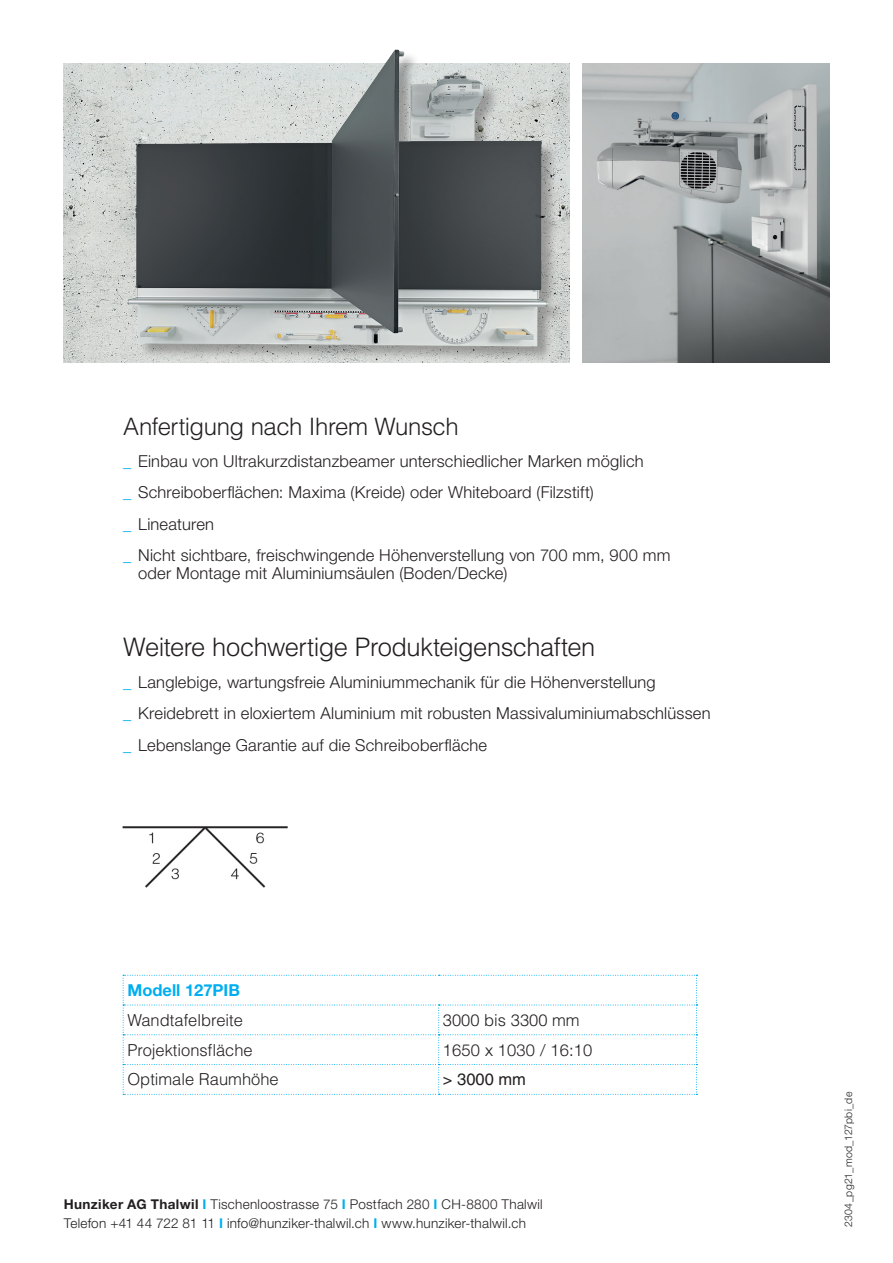
<style>
.page{position:relative;width:893px;height:1263px;background:#fff}
.page>*{position:absolute;margin:0;border:0;box-sizing:border-box;transform-origin:0 0}
.t1{font:300 25.5px "Helvetica LT Std";letter-spacing:-.02em;color:#231f20}
.t2{font:300 24px "Helvetica LT Std";letter-spacing:-.02em;color:#231f20}
.t3{font:300 16.5px/31.5px "Helvetica Neue LT Pro";letter-spacing:.01em;color:#231f20}
.t4{font:300 16.5px "Helvetica LT Std";color:#231f20}
.t5{font:700 16.5px "Helvetica Neue LT Pro";color:#00aeef}
.t6{font:16.5px "Helvetica LT Std";color:#231f20}
.t7{font:300 13.5px/19.5px "Helvetica Neue LT Pro";letter-spacing:.02em;color:#231f20}
.t8{font:300 10.5px "Helvetica Neue LT Pro";letter-spacing:.03em;color:#231f20}
.s1{color:#00aeef}
.s2{font-weight:700}
.s3{font-weight:700;color:#00aeef}
</style>
<div class="page">
<img style="left:64px;top:49px;width:547px;height:314px">
<img style="left:583px;top:64px;width:246px;height:298px">
<img style="left:122px;top:826px;width:166px;height:62px">
<svg style="left:123px;top:975px;width:574px;height:120px"></svg>
<h2 class="t2" style="left:123px;top:411px;width:337px">Anfertigung nach Ihrem Wunsch</h2>
<p class="t3" style="left:123px;top:445px;width:549px"><span class="s1">_</span> Einbau von Ultrakurzdistanzbeamer unterschiedlicher Marken möglich<br><span class="s1">_</span> Schreiboberflächen: Maxima (Kreide) oder Whiteboard (Filzstift)<br><span class="s1">_</span> Lineaturen<br><span class="s1">_</span> Nicht sichtbare, freischwingende Höhenverstellung von 700 mm, 900 mm</p>
<p class="t3" style="left:138px;top:557px;width:371px">oder Montage mit Aluminiumsäulen (Boden/Decke)</p>
<h1 class="t1" style="left:123px;top:631px;width:473px">Weitere hochwertige Produkteigenschaften</h1>
<p class="t3" style="left:123px;top:666px;width:589px"><span class="s1">_</span> Langlebige, wartungsfreie Aluminiummechanik für die Höhenverstellung<br><span class="s1">_</span> Kreidebrett in eloxiertem Aluminium mit robusten Massivaluminiumabschlüssen <span class="s1">_</span> Lebenslange Garantie auf die Schreiboberfläche</p>
<p class="t5" style="left:127px;top:980px;width:114px">Modell 127PIB</p>
<p class="t4" style="left:127px;top:1010px;width:117px">Wandtafelbreite</p>
<p class="t4" style="left:443px;top:1010px;width:138px">3000 bis 3300 mm</p>
<p class="t4" style="left:127px;top:1039px;width:127px">Projektionsfläche</p>
<p class="t3" style="left:443px;top:1033px;width:151px">1650 x 1030 / 16:10</p>
<p class="t4" style="left:127px;top:1069px;width:153px">Optimale Raumhöhe</p>
<p class="t6" style="left:443px;top:1070px;width:84px">&gt; 3000 mm</p>
<p class="t7" style="left:64px;top:1194px;width:480px"><span class="s2">Hunziker AG Thalwil</span> <span class="s3">I</span> Tischenloostrasse 75 <span class="s3">I</span> Postfach 280 <span class="s3">I</span> CH-8800 Thalwil<br>Telefon +41 44 722 81 11 <span class="s3">I</span> info@hunziker-thalwil.ch <span class="s3">I</span> www.hunziker-thalwil.ch</p>
<p class="t8" style="left:842px;top:1227px;width:137px;rotate:-90deg">2304_pg21_mod_127pbi_de</p>
</div>
